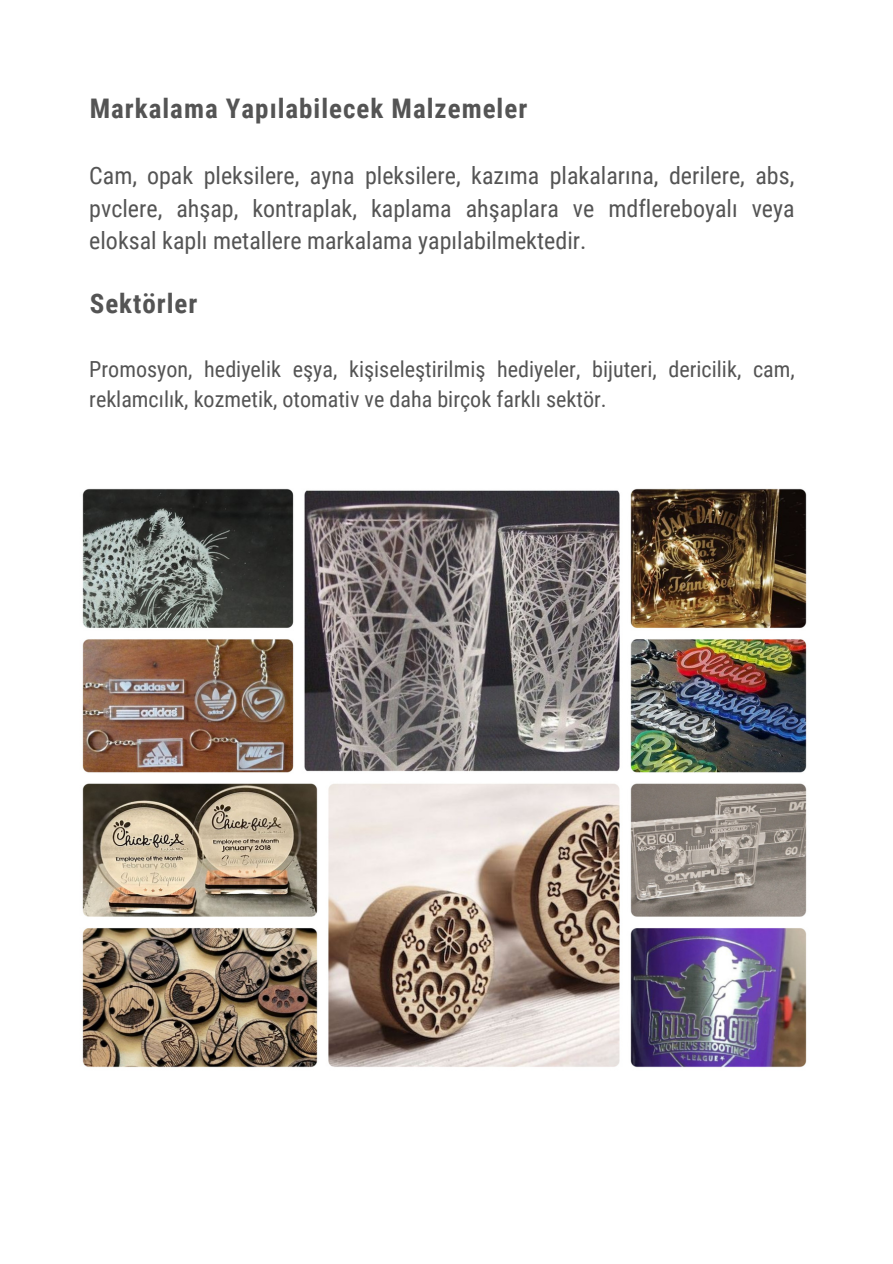
<style>
.page{position:relative;width:893px;height:1264px;background:#fff}
.page>*{position:absolute;margin:0;border:0;box-sizing:border-box;transform-origin:0 0}
.t1{font:700 27px "Roboto Condensed";letter-spacing:.04em;color:#545454}
.t2{font:24px/32.5px "Roboto Condensed";color:#545454;text-align:justify}
.t3{font:22.05px/30px "Roboto Condensed";color:#545454}
</style>
<div class="page">
<img style="left:82px;top:488px;width:725px;height:580px">
<p class="t1" style="left:90px;top:93px;width:439px">Markalama Yapılabilecek Malzemeler</p>
<p class="t2" style="left:89px;top:159px;width:706px">Cam, opak pleksilere, ayna pleksilere, kazıma plakalarına, derilere, abs, pvclere, ahşap, kontraplak, kaplama ahşaplara ve mdflereboyalı veya eloksal kaplı metallere markalama yapılabilmektedir.</p>
<p class="t1" style="left:90px;top:288px;width:109px">Sektörler</p>
<p class="t3" style="left:89px;top:355px;width:707px">Promosyon, hediyelik eşya, kişiseleştirilmiş hediyeler, bijuteri, dericilik, cam, reklamcılık, kozmetik, otomativ ve daha birçok farklı sektör.</p>
</div>
